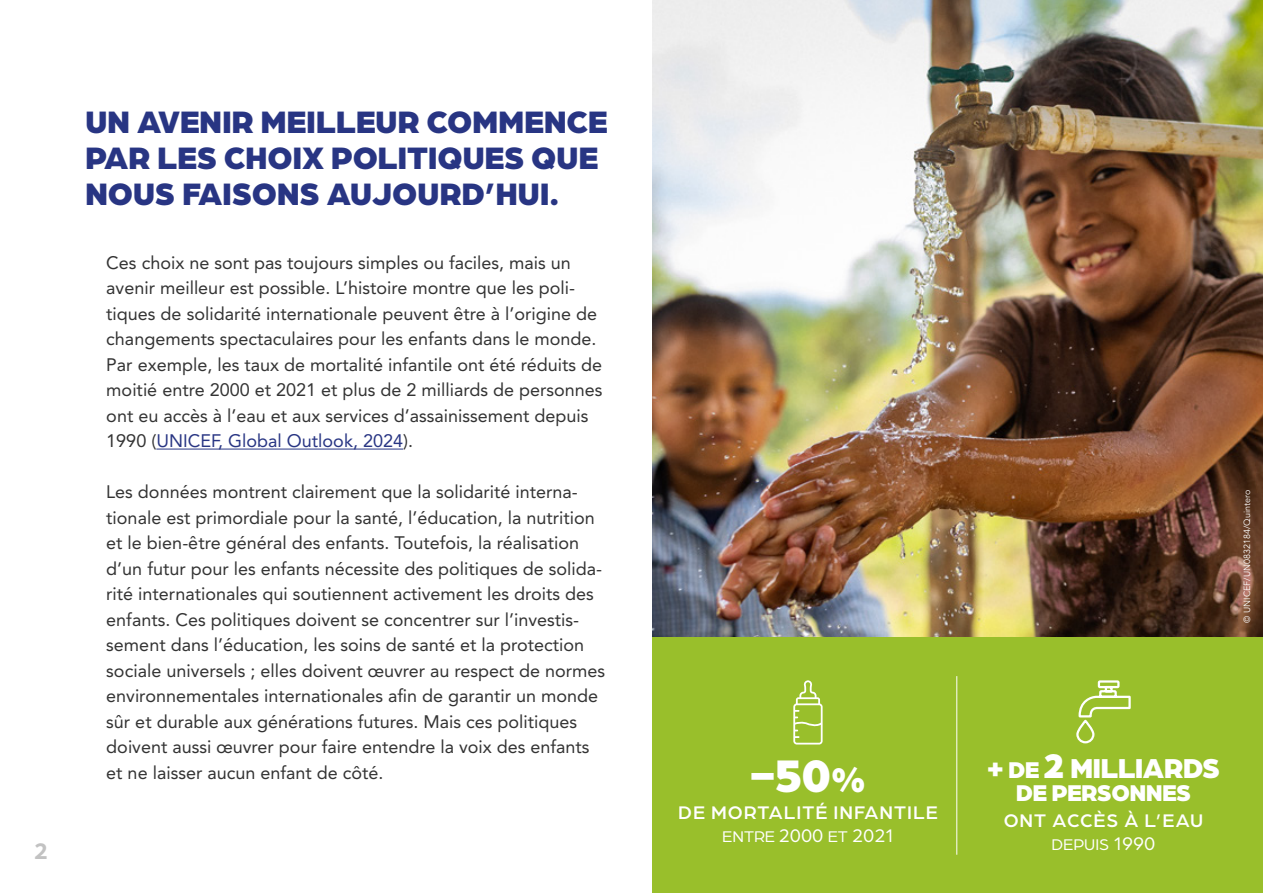
<style>
.page{position:relative;width:1263px;height:893px;background:#fff}
.page>*{position:absolute;margin:0;border:0;box-sizing:border-box;transform-origin:0 0}
.t1{font:900 48.6px "Arboria";color:#fff}
.t2{font:900 33px/36px "Arboria";letter-spacing:-.01em;color:#283583}
.t3{font:900 29.1px "Arboria";letter-spacing:-.025em;color:#fff}
.t4{font:900 24.3px "Arboria";letter-spacing:-.025em;color:#fff}
.t5{font:700 24px "Arboria";color:#c2c2c2}
.t6{font:500 19.5px/23.2px "Arboria";letter-spacing:.05em;color:#fff;text-align:center}
.t7{font:18px/25.5px "Avenir LT Std";color:#333}
.t8{font:16.5px "Arboria";color:#fff}
.t9{font:9px "Avenir LT Std";color:#fff}
.s1{color:#283583}
.s2{font-size:36.45px}
.s3{font-weight:400;font-size:16.5px}
.s4{font-weight:400}
.s5{font-size:24.3px}
.s6{font-size:19.5px}
</style>
<div class="page">
<img style="left:653px;top:0;width:610px;height:638px">
<div style="left:653px;top:638px;width:610px;height:255px;background:#99bf2b"></div>
<hr style="left:156px;top:449px;width:247px;height:1px;background:#283583">
<svg style="left:1076px;top:680px;width:55px;height:64px"></svg>
<hr style="left:956px;top:676px;width:1px;height:179px;background:#fff">
<svg style="left:793px;top:680px;width:30px;height:64px"></svg>
<h3 class="t5" style="left:34px;top:834px;width:15px">2</h3>
<h2 class="t2" style="left:85px;top:102px;width:524px">UN AVENIR MEILLEUR COMMENCE<br>PAR LES CHOIX POLITIQUES QUE<br>NOUS FAISONS AUJOURD’HUI.</h2>
<p class="t7" style="left:106px;top:250px;width:498px">Ces choix ne sont pas toujours simples ou faciles, mais un avenir meilleur est possible. L’histoire montre que les poli&shy;tiques de solidarité internationale peuvent être à l’origine de changements spectaculaires pour les enfants dans le monde.<br>Par exemple, les taux de mortalité infantile ont été réduits de moitié entre 2000 et 2021 et plus de 2 milliards de personnes ont eu accès à l’eau et aux services d’assainissement depuis 1990 (<span class="s1">UNICEF, Global Outlook, 2024</span>).</p>
<p class="t7" style="left:106px;top:479px;width:500px">Les données montrent clairement que la solidarité interna&shy;tionale est primordiale pour la santé, l’éducation, la nutrition et le bien-être général des enfants. Toutefois, la réalisation d’un futur pour les enfants nécessite des politiques de solida&shy;rité internationales qui soutiennent activement les droits des enfants. Ces politiques doivent se concentrer sur l’investis&shy;sement dans l’éducation, les soins de santé et la protection sociale universels ; elles doivent œuvrer au respect de normes environnementales internationales afin de garantir un monde sûr et durable aux générations futures. Mais ces politiques doivent aussi œuvrer pour faire entendre la voix des enfants et ne laisser aucun enfant de côté.</p>
<p class="t9" style="left:1242px;top:623px;width:134px;rotate:-90deg">© UNICEF/UN0832184/Quintero</p>
<h1 class="t1" style="left:750px;top:741px;width:117px">-50<span class="s2">%</span></h1>
<p class="t6" style="left:678px;top:799px;width:261px">DE MORTALITÉ INFANTILE<br><span class="s3">ENTRE</span> <span class="s4">2000</span> <span class="s3">ET</span> <span class="s4">2021</span></p>
<h3 class="t3" style="left:987px;top:747px;width:235px">+ <span class="s5">DE</span> <span class="s2">2</span> MILLIARDS</h3>
<h3 class="t4" style="left:1016px;top:775px;width:177px">DE PERSONNES</h3>
<p class="t6" style="left:1004px;top:808px;width:201px">ONT ACCÈS À L’EAU</p>
<p class="t8" style="left:1051px;top:834px;width:105px">DEPUIS <span class="s6">1990</span></p>
</div>
